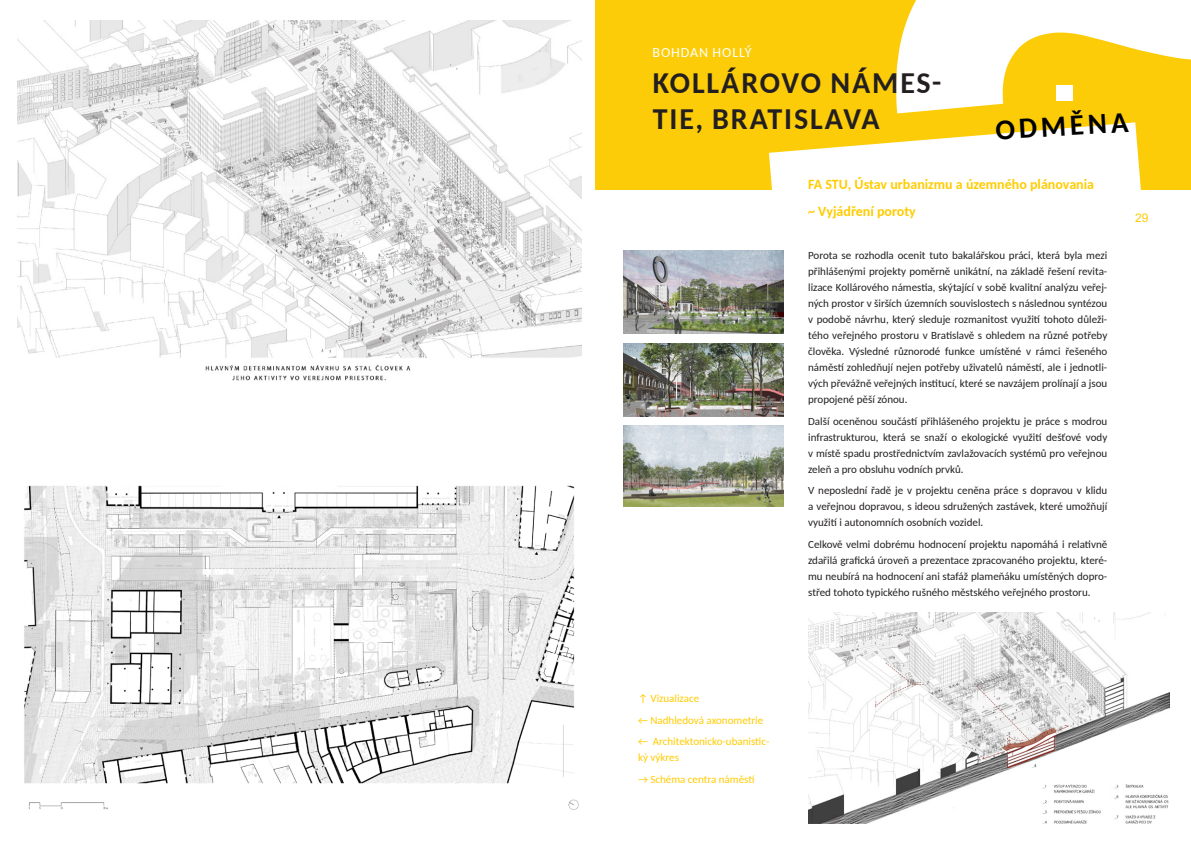
<style>
.page{position:relative;width:1191px;height:842px;background:#fff}
.page>*{position:absolute;margin:0;border:0;box-sizing:border-box;transform-origin:0 0}
.t1{font:700 30px/36px "Carlito";letter-spacing:.065em;color:#231f20}
.t2{font:700 29px "Carlito";color:#000}
.odstavec{font:700 14px "Carlito";color:#fc0}
.t3{font:14px "Carlito";letter-spacing:.065em;color:#fff}
.t4{font:12px "Arial";color:#fdcc09}
.odstavec-2{font:11px/16px "Carlito";color:#231f20;text-align:justify}
.odstavec-3{font:11px/16px "Carlito";color:#fc0}
</style>
<div class="page">
<div style="left:595px;top:0;width:596px;height:190px;background:#fdcc09"></div>
<svg style="left:896px;top:0;width:295px;height:113px"></svg>
<svg style="left:769px;top:122px;width:372px;height:132px;fill:#fff"></svg>
<img style="left:17px;top:21px;width:564px;height:360px">
<img style="left:24px;top:485px;width:555px;height:325px">
<img style="left:623px;top:250px;width:160px;height:84px">
<img style="left:623px;top:343px;width:160px;height:73px">
<img style="left:623px;top:425px;width:160px;height:82px">
<div style="left:1056px;top:86px;width:16px;height:15px;background:#fff"></div>
<img style="left:808px;top:612px;width:361px;height:212px">
<p class="t3" style="left:652px;top:43px;width:101px">BOHDAN HOLLÝ</p>
<p class="t1" style="left:653px;top:64px;width:290px">KOLLÁROVO NÁMES-<br>TIE, BRATISLAVA</p>
<p class="t2" style="left:994px;top:110px;width:134px;rotate:-3deg">ODMĚNA</p>
<p class="odstavec-3" style="left:638px;top:690px;width:63px">↑ Vizualizace</p>
<p class="odstavec-3" style="left:638px;top:711px;width:127px">← Nadhledová axonometrie</p>
<p class="odstavec-3" style="left:638px;top:733px;width:133px">← Architektonicko-ubanistic&shy;ký výkres</p>
<p class="odstavec-3" style="left:638px;top:771px;width:118px">→ Schéma centra náměstí</p>
<p class="odstavec" style="left:808px;top:175px;width:287px">FA STU, Ústav urbanizmu a územného plánovania</p>
<p class="odstavec" style="left:808px;top:201px;width:109px">~ Vyjádření poroty</p>
<p class="odstavec-2" style="left:808px;top:247px;width:301px">Porota se rozhodla ocenit tuto bakalářskou práci, která byla mezi přihlášenými projekty poměrně unikátní, na základě řešení revita&shy;lizace Kollárového námestia, skýtající v sobě kvalitní analýzu veřej&shy;ných prostor v širších územních souvislostech s následnou syntézou v podobě návrhu, který sleduje rozmanitost využití tohoto důleži&shy;tého veřejného prostoru v Bratislavě s ohledem na různé potřeby člověka. Výsledné různorodé funkce umístěné v rámci řešeného náměstí zohledňují nejen potřeby uživatelů náměstí, ale i jednotli&shy;vých převážně veřejných institucí, které se navzájem prolínají a jsou propojené pěší zónou.</p>
<p class="odstavec-2" style="left:808px;top:413px;width:301px">Další oceněnou součástí přihlášeného projektu je práce s modrou infrastrukturou, která se snaží o ekologické využití dešťové vody v místě spadu prostřednictvím zavlažovacích systémů pro veřejnou zeleň a pro obsluhu vodních prvků.</p>
<p class="odstavec-2" style="left:808px;top:482px;width:301px">V neposlední řadě je v projektu ceněna práce s dopravou v klidu a veřejnou dopravou, s ideou sdružených zastávek, které umožňují využití i autonomních osobních vozidel.</p>
<p class="odstavec-2" style="left:808px;top:536px;width:301px">Celkově velmi dobrému hodnocení projektu napomáhá i relativně zdařilá grafická úroveň a prezentace zpracovaného projektu, které&shy;mu neubírá na hodnocení ani stafáž plameňáku umístěných dopro&shy;střed tohoto typického rušného městského veřejného prostoru.</p>
<p class="t4" style="left:1135px;top:209px;width:15px">29</p>
</div>
